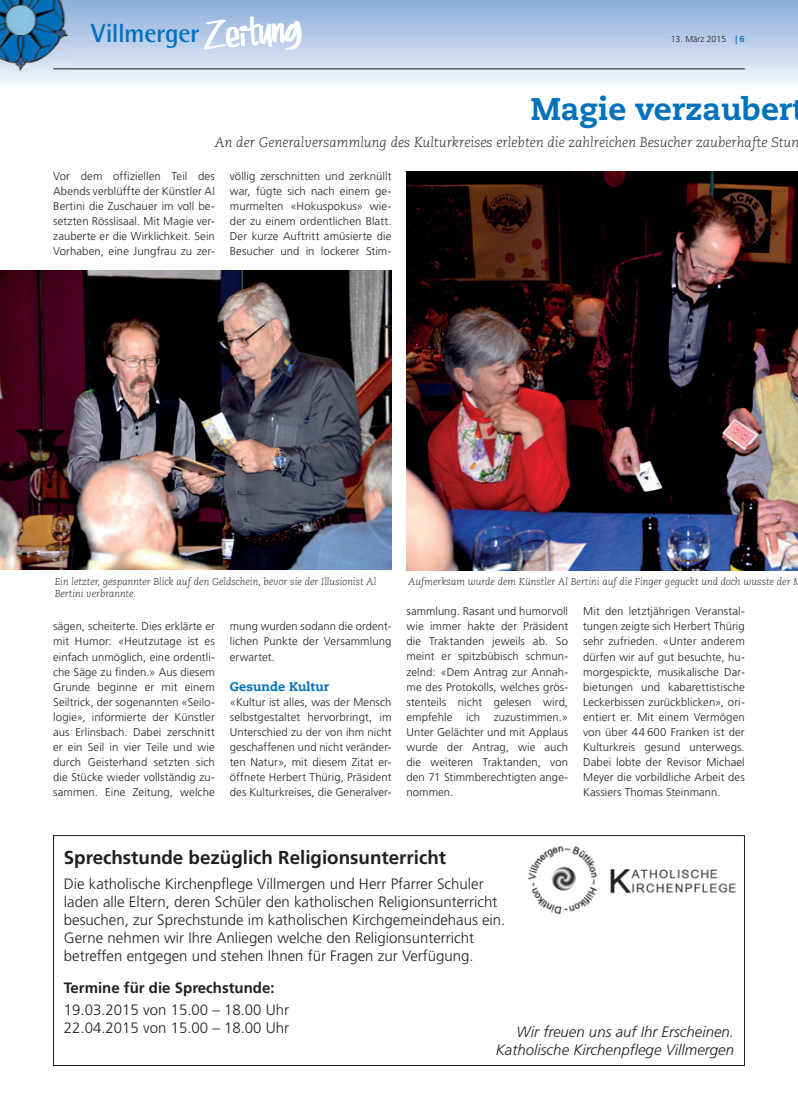
<style>
.page{position:relative;width:798px;height:1117px;background:#fff}
.page>*{position:absolute;margin:0;border:0;box-sizing:border-box;transform-origin:0 0}
.t1{font:800 31.25px "Caecilia";color:#0072bc}
.t2{font:700 26.25px "Rotis Semi Sans";letter-spacing:-.02em;color:#0072bc}
.t3{font:700 18.75px "Frutiger";color:#231f20}
.t4{font:300 15px/18px "Frutiger";color:#231f20}
.t5{font:italic 300 15px/18px "Frutiger";color:#231f20;text-align:right}
.t6{font:700 15px "Frutiger";color:#231f20}
.t7{font:italic 300 13.75px "Caecilia";color:#231f20}
.t8{font:800 12.5px "Caecilia";letter-spacing:.005em;color:#0072bc}
.t9{font:300 11.25px/15px "Frutiger";letter-spacing:.01em;color:#231f20;text-align:justify}
.t10{font:italic 300 10px/12px "Caecilia";color:#231f20}
.t11{font:300 8.75px "Frutiger";color:#231f20}
.s1{font-family:"Myriad";font-weight:700;color:#0072bc}
.s2{font-weight:700;color:#0072bc}
.s3{font-size:11.12px}
</style>
<div class="page">
<svg style="left:0;top:0;width:797px;height:83px;background:#bccfe8"></svg>
<svg style="left:204px;top:12px;width:97px;height:45px"></svg>
<img style="left:0;top:0;width:69px;height:71px">
<hr style="left:53px;top:69px;width:691px;height:1px;background:#231f20">
<img style="left:0;top:271px;width:391px;height:298px">
<img style="left:407px;top:171px;width:390px;height:399px">
<img style="left:528px;top:844px;width:208px;height:71px">
<div style="left:53px;top:835px;width:691px;height:230px;border:1px solid #231f20"></div>
<h2 class="t2" style="left:91px;top:17px;width:110px">Villmerger</h2>
<p class="t11" style="left:670px;top:34px;width:75px">13. März 2015 <span class="s1">|</span> <span class="s2">6</span></p>
<h1 class="t1" style="left:530px;top:90px;width:263px">Magie verzauber</h1>
<p class="t7" style="left:214px;top:135px;width:586px">An der Generalversammlung des Kulturkreises erlebten die zahlreichen Besucher zauberhafte Stun</p>
<p class="t9" style="left:53px;top:169px;width:163px">Vor dem offiziellen Teil des Abends verblüffte der Künstler Al Bertini die Zuschauer im voll be&shy;setzten Rösslisaal. Mit Magie ver&shy;zauberte er die Wirklichkeit. Sein Vorhaben, eine Jungfrau zu zer-</p>
<p class="t9" style="left:230px;top:169px;width:163px">völlig zerschnitten und zerknüllt war, fügte sich nach einem ge&shy;murmelten «Hokuspokus» wie&shy;der zu einem ordentlichen Blatt.<br>Der kurze Auftritt amüsierte die Besucher und in lockerer Stim-</p>
<p class="t10" style="left:55px;top:576px;width:323px">Ein letzter, gespannter Blick auf den Geldschein, bevor sie der Illusionist Al<br>Bertini verbrannte.</p>
<p class="t9" style="left:53px;top:619px;width:163px">sägen, scheiterte. Dies erklärte er mit Humor: «Heutzutage ist es einfach unmöglich, eine ordentli&shy;che Säge zu finden.<span class="s3">»</span> Aus diesem Grunde beginne er mit einem Seiltrick, der sogenannten «Seilo&shy;logie», informierte der Künstler aus Erlinsbach. Dabei zerschnitt er ein Seil in vier Teile und wie durch Geisterhand setzten sich die Stücke wieder vollständig zu&shy;sammen. Eine Zeitung, welche</p>
<p class="t9" style="left:230px;top:619px;width:163px">mung wurden sodann die ordent&shy;lichen Punkte der Versammlung erwartet.</p>
<p class="t8" style="left:230px;top:678px;width:101px">Gesunde Kultur</p>
<p class="t9" style="left:230px;top:694px;width:163px">«Kultur ist alles, was der Mensch selbstgestaltet hervorbringt, im Unterschied zu der von ihm nicht geschaffenen und nicht veränder&shy;ten Natur», mit diesem Zitat er&shy;öffnete Herbert Thürig, Präsident des Kulturkreises, die Generalver-</p>
<p class="t10" style="left:408px;top:576px;width:395px">Aufmerksam wurde dem Künstler Al Bertini auf die Finger geguckt und doch wusste der M</p>
<p class="t9" style="left:406px;top:604px;width:163px">sammlung. Rasant und humorvoll wie immer hakte der Präsident die Traktanden jeweils ab. So meint er spitzbübisch schmun&shy;zelnd: «Dem Antrag zur Annah&shy;me des Protokolls, welches grös&shy;stenteils nicht gelesen wird, empfehle ich zuzustimmen.» Unter Gelächter und mit Applaus wurde der Antrag, wie auch die weiteren Traktanden, von den 71 Stimmberechtigten ange&shy;nommen.</p>
<p class="t9" style="left:583px;top:604px;width:163px">Mit den letztjährigen Veranstal&shy;tungen zeigte sich Herbert Thürig sehr zufrieden. «Unter anderem dürfen wir auf gut besuchte, hu&shy;morgespickte, musikalische Dar&shy;bietungen und kabarettistische Leckerbissen zurückblicken», ori&shy;entiert er. Mit einem Vermögen von über 44 600 Franken ist der Kulturkreis gesund unterwegs.<br>Dabei lobte der Revisor Michael Meyer die vorbildliche Arbeit des Kassiers Thomas Steinmann.</p>
<h3 class="t3" style="left:64px;top:845px;width:383px">Sprechstunde bezüglich Religionsunterricht</h3>
<p class="t4" style="left:64px;top:874px;width:443px">Die katholische Kirchenpflege Villmergen und Herr Pfarrer Schuler laden alle Eltern, deren Schüler den katholischen Religionsunterricht besuchen, zur Sprechstunde im katholischen Kirchgemeindehaus ein.<br>Gerne nehmen wir Ihre Anliegen welche den Religionsunterricht betreffen entgegen und stehen Ihnen für Fragen zur Verfügung.</p>
<h3 class="t6" style="left:64px;top:978px;width:212px">Termine für die Sprechstunde:</h3>
<h3 class="t4" style="left:64px;top:1000px;width:227px">19.03.2015 von 15.00 – 18.00 Uhr<br>22.04.2015 von 15.00 – 18.00 Uhr</h3>
<h3 class="t5" style="left:495px;top:1022px;width:240px">Wir freuen uns auf Ihr Erscheinen.<br>Katholische Kirchenpflege Villmergen</h3>
</div>
